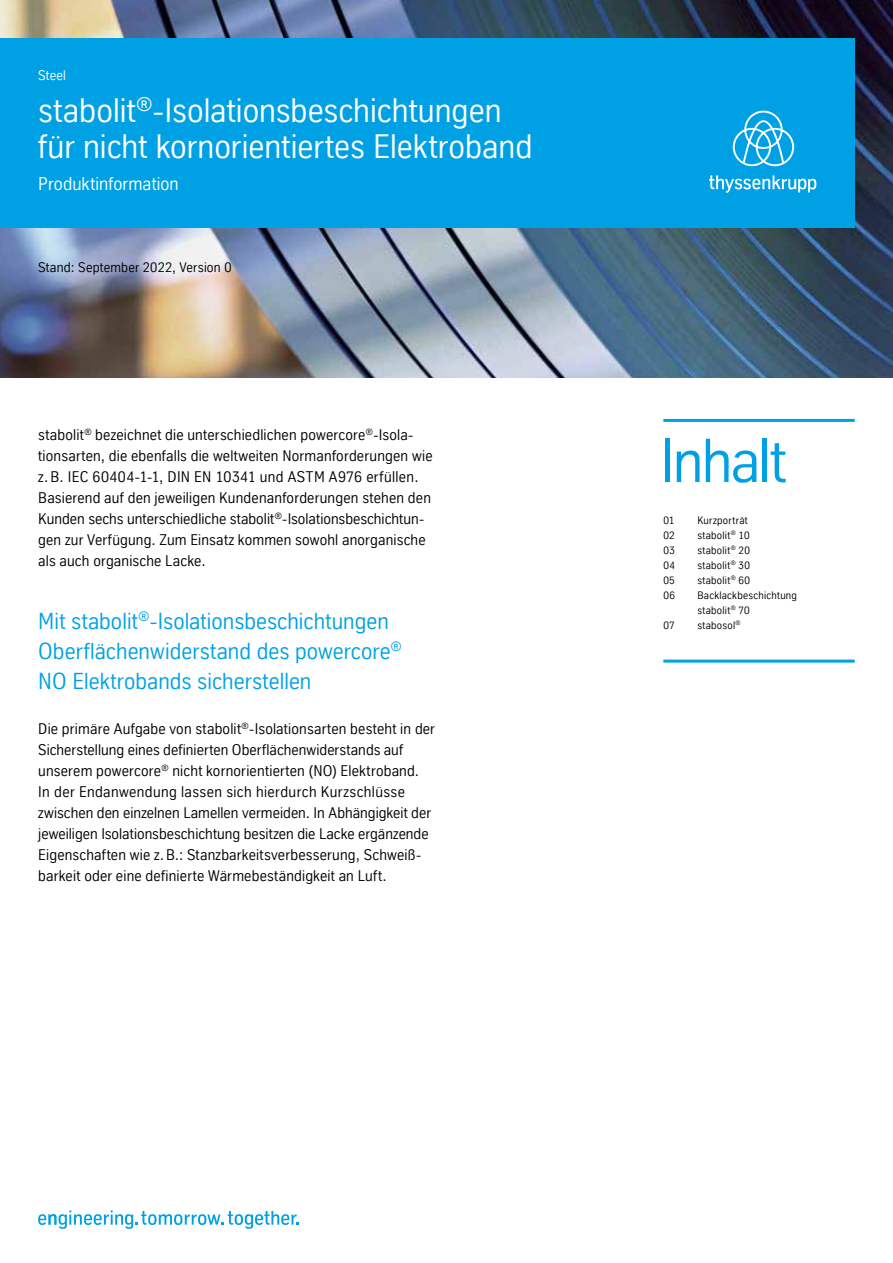
<style>
.page{position:relative;width:893px;height:1263px;background:#fff}
.page>*{position:absolute;margin:0;border:0;box-sizing:border-box;transform-origin:0 0}
.t1{font:60px "TK Type";letter-spacing:-.03em;color:#00a1e4}
.t2{font:33px/36.3px "TK Type";color:#fff}
.t3{font:22.5px/30px "TK Type";letter-spacing:.005em;color:#00a1e4}
.t4{font:18px "TK Type";letter-spacing:.005em;color:#fff}
.t5{font:15px/21px "TK Type";letter-spacing:.01em;color:#000}
.t6{font:13.5px "TK Type";letter-spacing:.015em;color:#000}
.t7{font:13.5px "TK Type";letter-spacing:.015em;color:#fff}
.t8{font:10.5px/15px "TK Type";letter-spacing:.03em;color:#000}
</style>
<div class="page">
<img style="left:0;top:0;width:893px;height:377px">
<div style="left:0;top:38px;width:855px;height:189px;background:#00a1e4"></div>
<svg style="left:38px;top:1210px;width:261px;height:19px"></svg>
<svg style="left:733px;top:111px;width:61px;height:55px"></svg>
<svg style="left:709px;top:175px;width:107px;height:18px"></svg>
<hr style="left:663px;top:419px;width:192px;height:3px;background:#00a1e4">
<hr style="left:663px;top:660px;width:192px;height:3px;background:#00a1e4">
<p class="t7" style="left:38px;top:67px;width:29px">Steel</p>
<h2 class="t2" style="left:38px;top:92px;width:496px">stabolit<sup>®</sup>-Isolationsbeschichtungen für nicht kornorientiertes Elektroband</h2>
<p class="t4" style="left:38px;top:173px;width:142px">Produktinformation</p>
<p class="t6" style="left:38px;top:260px;width:195px">Stand: September 2022, Version 0</p>
<p class="t5" style="left:38px;top:424px;width:396px">stabolit<sup>®</sup> bezeichnet die unterschiedlichen powercore<sup>®</sup>-Isola&shy;tionsarten, die ebenfalls die weltweiten Normanforderungen wie z. B. IEC 60404-1-1, DIN EN 10341 und ASTM A976 erfüllen.<br>Basierend auf den jeweiligen Kundenanforderungen stehen den Kunden sechs unterschiedliche stabolit<sup>®</sup>-Isolationsbeschichtun&shy;gen zur Verfügung. Zum Einsatz kommen sowohl anorganische als auch organische Lacke.</p>
<h3 class="t3" style="left:38px;top:606px;width:365px">Mit stabolit<sup>®</sup>-Isolationsbeschichtungen<br>Oberflächenwiderstand des powercore<sup>®<br></sup>NO Elektrobands sicherstellen</h3>
<p class="t5" style="left:38px;top:718px;width:398px">Die primäre Aufgabe von stabolit<sup>®</sup>-Isolationsarten besteht in der Sicherstellung eines definierten Oberflächenwiderstands auf unserem powercore<sup>®</sup> nicht kornorientierten (NO) Elektroband.<br>In der Endanwendung lassen sich hierdurch Kurzschlüsse zwischen den einzelnen Lamellen vermeiden. In Abhängigkeit der jeweiligen Isolationsbeschichtung besitzen die Lacke ergänzende Eigenschaften wie z.B.: Stanzbarkeitsverbesserung, Schweiß&shy;barkeit oder eine definierte Wärmebeständigkeit an Luft.</p>
<h1 class="t1" style="left:660px;top:427px;width:128px">Inhalt</h1>
<p class="t8" style="left:663px;top:512px;width:13px">01</p>
<p class="t8" style="left:697px;top:512px;width:52px">Kurzporträt</p>
<p class="t8" style="left:663px;top:527px;width:13px">02</p>
<p class="t8" style="left:697px;top:527px;width:54px">stabolit<sup>®</sup> 10</p>
<p class="t8" style="left:663px;top:542px;width:13px">03</p>
<p class="t8" style="left:697px;top:542px;width:54px">stabolit<sup>®</sup> 20</p>
<p class="t8" style="left:663px;top:557px;width:13px">04</p>
<p class="t8" style="left:697px;top:557px;width:54px">stabolit<sup>®</sup> 30</p>
<p class="t8" style="left:663px;top:572px;width:13px">05</p>
<p class="t8" style="left:697px;top:572px;width:54px">stabolit<sup>®</sup> 60</p>
<p class="t8" style="left:663px;top:587px;width:13px">06</p>
<p class="t8" style="left:697px;top:587px;width:101px">Backlackbeschichtung stabolit<sup>®</sup> 70</p>
<p class="t8" style="left:663px;top:617px;width:13px">07</p>
<p class="t8" style="left:697px;top:617px;width:45px">stabosol<sup>®</sup></p>
</div>
